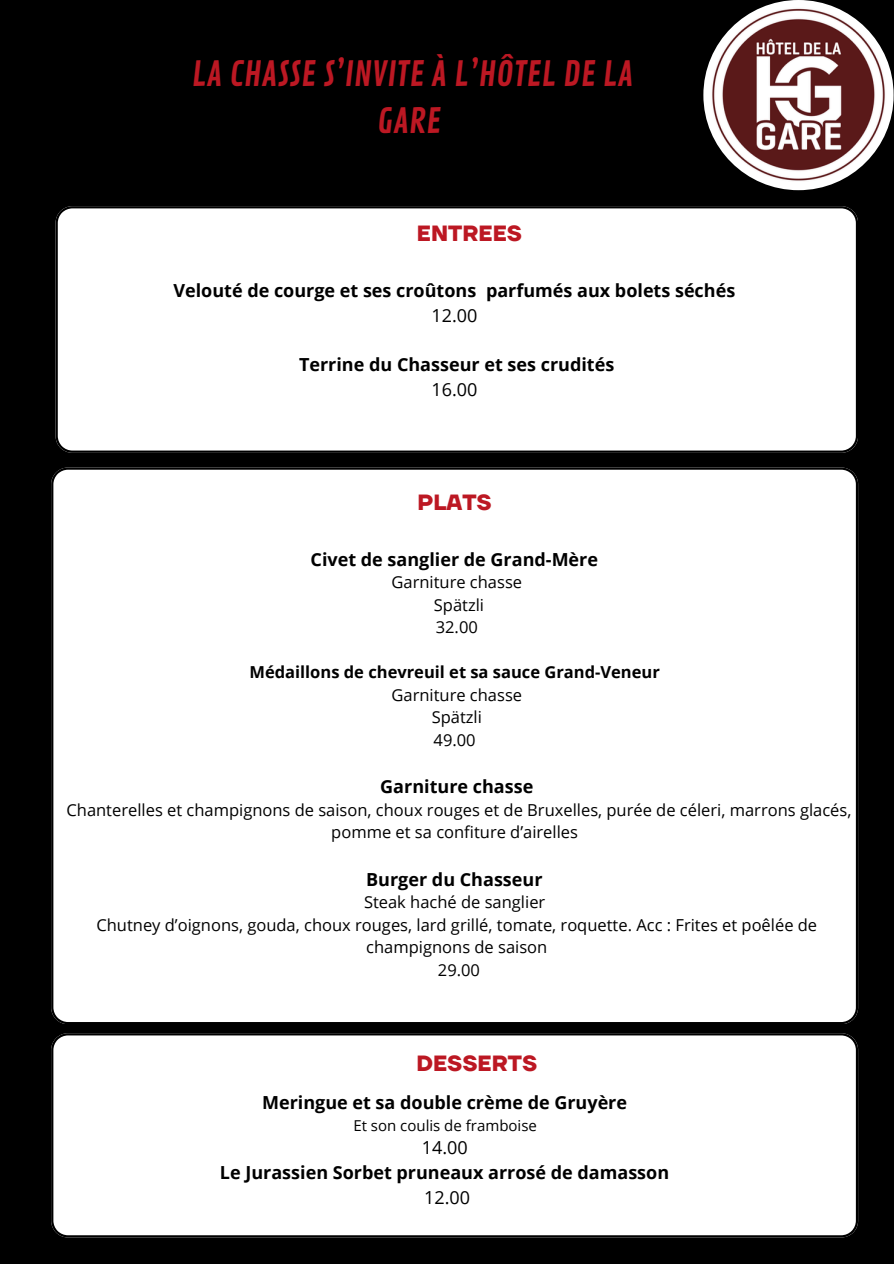
<style>
.page{position:relative;width:894px;height:1264px;background:#fff}
.page>*{position:absolute;margin:0;border:0;box-sizing:border-box;transform-origin:0 0}
.t1{font:33.9px/47.2px "Contrail One";color:#bc1823;text-align:center}
.t2{font:700 21.9px "TT Firs Neue";color:#bc1823}
.t3{font:700 18px "Open Sans";color:#000}
.t4{font:18px "Open Sans";color:#000}
.t5{font:16.5px/22.5px "Open Sans";color:#000;text-align:center}
.t6{font:700 16.5px "Open Sans";color:#000}
.t7{font:15px "Open Sans";color:#000}
</style>
<div class="page">
<div style="left:0;top:0;width:893px;height:1263px;background:#000"></div>
<div style="left:55px;top:206px;width:802px;height:246px;background:#fff"></div>
<img style="left:703px;top:0;width:190px;height:190px;border-radius:50%">
<div style="left:51px;top:467px;width:806px;height:557px;background:#fff"></div>
<div style="left:51px;top:1033px;width:806px;height:204px;background:#fff"></div>
<h2 class="t1" style="left:192px;top:51px;width:443px">LA CHASSE S’INVITE À L’HÔTEL DE LA<br>GARE</h2>
<p class="t2" style="left:417px;top:220px;width:106px">ENTREES</p>
<p class="t3" style="left:173px;top:277px;width:563px">Velouté de courge et ses croûtons parfumés aux bolets séchés</p>
<p class="t4" style="left:431px;top:302px;width:47px">12.00</p>
<p class="t3" style="left:299px;top:352px;width:316px">Terrine du Chasseur et ses crudités</p>
<p class="t4" style="left:431px;top:376px;width:47px">16.00</p>
<p class="t2" style="left:417px;top:489px;width:76px">PLATS</p>
<p class="t3" style="left:310px;top:546px;width:289px">Civet de sanglier de Grand-Mère</p>
<p class="t5" style="left:391px;top:570px;width:132px">Garniture chasse</p>
<p class="t5" style="left:433px;top:593px;width:52px">Spätzli</p>
<p class="t5" style="left:435px;top:615px;width:44px">32.00</p>
<p class="t6" style="left:249px;top:660px;width:412px">Médaillons de chevreuil et sa sauce Grand-Veneur</p>
<p class="t5" style="left:391px;top:683px;width:132px">Garniture chasse</p>
<p class="t5" style="left:431px;top:705px;width:52px">Spätzli</p>
<p class="t5" style="left:433px;top:728px;width:44px">49.00</p>
<p class="t3" style="left:380px;top:774px;width:154px">Garniture chasse</p>
<p class="t5" style="left:66px;top:798px;width:786px">Chanterelles et champignons de saison, choux rouges et de Bruxelles, purée de céleri, marrons glacés, pomme et sa confiture d’airelles</p>
<p class="t3" style="left:366px;top:866px;width:178px">Burger du Chasseur</p>
<p class="t5" style="left:364px;top:890px;width:183px">Steak haché de sanglier</p>
<p class="t5" style="left:96px;top:912px;width:722px">Chutney d’oignons, gouda, choux rouges, lard grillé, tomate, roquette. Acc : Frites et poêlée de champignons de saison</p>
<h2 class="t5" style="left:438px;top:957px;width:44px">29.00</h2>
<h2 class="t2" style="left:416px;top:1049px;width:122px">DESSERTS</h2>
<p class="t3" style="left:262px;top:1090px;width:366px">Meringue et sa double crème de Gruyère</p>
<p class="t7" style="left:353px;top:1114px;width:185px">Et son coulis de framboise</p>
<p class="t4" style="left:421px;top:1135px;width:47px">14.00</p>
<p class="t3" style="left:220px;top:1159px;width:450px">Le Jurassien Sorbet pruneaux arrosé de damasson</p>
<p class="t4" style="left:424px;top:1184px;width:47px">12.00</p>
</div>
